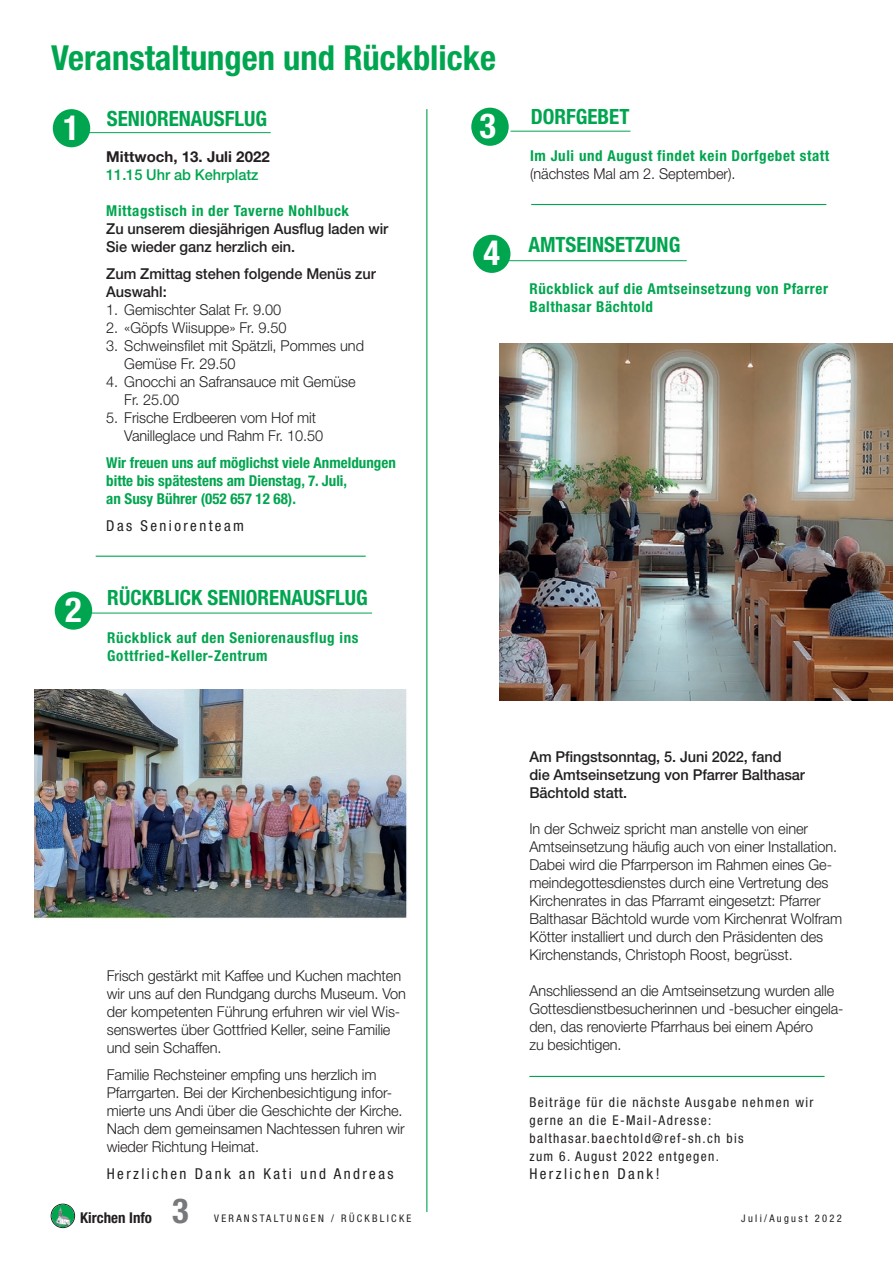
<style>
.page{position:relative;width:893px;height:1263px;background:#fff}
.page>*{position:absolute;margin:0;border:0;box-sizing:border-box;transform-origin:0 0}
.haupttitel{font:700 condensed 34.5px "Helvetica Neue LT Pro";color:#00a54f}
.haupttitel-2{font:700 condensed 34.5px "Helvetica Neue LT Pro";color:#fff}
.t1{font:700 condensed 34.5px "Helvetica Neue LT Pro";color:#76787b}
.auszeichnung1{font:700 condensed 21px "Helvetica Neue LT Pro";color:#00a54f}
.fliesstext{font:300 15px/18px "Helvetica Neue LT Pro";letter-spacing:-.005em;color:#231f20}
.auszeichnung1-2{font:700 condensed 15px/18px "Helvetica Neue LT Pro";letter-spacing:.04em;color:#00a54f}
.fliesstext-2{font:500 15px/18px "Helvetica Neue LT Pro";letter-spacing:-.005em;color:#231f20}
.fliesstext-3{font:300 15px/18px "Helvetica Neue LT Pro";letter-spacing:-.005em;color:#231f20;scale:.96 1}
.auszeichnung1-3{font:700 condensed 15px/18px "Helvetica Neue LT Pro";color:#00a54f}
.auszeichnung1-4{font:condensed 15px "Helvetica Neue LT Pro";letter-spacing:.16em;color:#231f20}
.Datum{font:700 15px "Helvetica Neue LT Pro";color:#231f20}
.Zeit{font:500 15px "Helvetica Neue LT Pro";letter-spacing:-.005em;color:#00a54f}
.t2{font:700 condensed 15px "Helvetica Neue LT Pro";color:#231f20}
.auszeichnung1-5{font:condensed 13.5px/18px "Helvetica Neue LT Pro";letter-spacing:.1em;color:#231f20}
.auszeichnung1-6{font:condensed 10.5px "Helvetica Neue LT Pro";letter-spacing:.22em;color:#231f20}
</style>
<div class="page">
<hr style="left:531px;top:204px;width:295px;height:1px;background:#00a54f">
<hr style="left:529px;top:1076px;width:296px;height:1px;background:#00a54f">
<div style="left:471px;top:108px;width:38px;height:38px;background:#00a54f;border-radius:50%"></div>
<div style="left:53px;top:109px;width:37px;height:38px;background:#00a54f;border-radius:50%"></div>
<div style="left:473px;top:235px;width:37px;height:38px;background:#00a54f;border-radius:50%"></div>
<div style="left:55px;top:591px;width:37px;height:39px;background:#00a54f;border-radius:50%"></div>
<hr style="left:96px;top:556px;width:270px;height:1px;background:#00a54f">
<img style="left:34px;top:690px;width:373px;height:229px">
<img style="left:499px;top:343px;width:394px;height:357px">
<hr style="left:426px;top:109px;width:1px;height:1103px;background:#00a54f">
<div style="left:51px;top:1204px;width:24px;height:24px;border:1px solid #231f20;border-radius:50%"></div>
<img style="left:52px;top:1205px;width:22px;height:22px">
<hr style="left:511px;top:131px;width:119px;height:1px;background:#00a54f">
<hr style="left:87px;top:132px;width:184px;height:1px;background:#00a54f">
<hr style="left:504px;top:260px;width:183px;height:1px;background:#00a54f">
<hr style="left:82px;top:613px;width:290px;height:1px;background:#00a54f">
<p class="haupttitel" style="left:51px;top:37px;width:446px">Veranstaltungen und Rückblicke</p>
<p class="auszeichnung1" style="left:107px;top:106px;width:162px">SENIORENAUSFLUG</p>
<p class="auszeichnung1" style="left:531px;top:104px;width:100px">DORFGEBET</p>
<p class="haupttitel-2" style="left:63px;top:107px;width:18px">1</p>
<p class="haupttitel-2" style="left:480px;top:105px;width:18px">3</p>
<p class="haupttitel-2" style="left:65px;top:589px;width:18px">2</p>
<p class="Datum" style="left:106px;top:147px;width:165px">Mittwoch, 13. Juli 2022</p>
<p class="Zeit" style="left:106px;top:166px;width:154px">11.15 Uhr ab Kehrplatz</p>
<p class="auszeichnung1-2" style="left:106px;top:202px;width:244px">Mittagstisch in der Taverne Nohlbuck</p>
<p class="fliesstext-2" style="left:106px;top:220px;width:284px">Zu unserem diesjährigen Ausflug laden wir<br>Sie wieder ganz herzlich ein.</p>
<p class="fliesstext-2" style="left:106px;top:265px;width:271px">Zum Zmittag stehen folgende Menüs zur<br>Auswahl:</p>
<p class="fliesstext" style="left:106px;top:300px;width:177px">1. Gemischter Salat Fr. 9.00</p>
<p class="fliesstext" style="left:106px;top:318px;width:182px">2. «Göpfs Wiisuppe» Fr. 9.50</p>
<p class="fliesstext" style="left:124px;top:336px;width:241px;text-indent:-18px">3. Schweinsfilet mit Spätzli, Pommes und<br>Gemüse Fr. 29.50</p>
<p class="fliesstext" style="left:106px;top:372px;width:251px">4. Gnocchi an Safransauce mit Gemüse</p>
<p class="fliesstext" style="left:124px;top:390px;width:56px">Fr. 25.00</p>
<p class="fliesstext" style="left:106px;top:408px;width:211px">5. Frische Erdbeeren vom Hof mit</p>
<p class="fliesstext" style="left:124px;top:426px;width:200px">Vanilleglace und Rahm Fr. 10.50</p>
<p class="auszeichnung1-3" style="left:106px;top:454px;width:291px">Wir freuen uns auf möglichst viele Anmeldungen bitte bis spätestens am Dienstag, 7. Juli,<br>an Susy Bührer (052 657 12 68).</p>
<p class="auszeichnung1-4" style="left:106px;top:517px;width:139px">Das Seniorenteam</p>
<p class="auszeichnung1" style="left:107px;top:585px;width:262px">RÜCKBLICK SENIORENAUSFLUG</p>
<p class="auszeichnung1-2" style="left:107px;top:629px;width:253px">Rückblick auf den Seniorenausflug ins</p>
<p class="auszeichnung1-2" style="left:107px;top:647px;width:162px">Gottfried-Keller-Zentrum</p>
<p class="fliesstext" style="left:107px;top:966px;width:301px">Frisch gestärkt mit Kaffee und Kuchen machten wir uns auf den Rundgang durchs Museum. Von der kompetenten Führung erfuhren wir viel Wis&shy;senswertes über Gottfried Keller, seine Familie und sein Schaffen.</p>
<p class="fliesstext" style="left:107px;top:1065px;width:299px">Familie Rechsteiner empfing uns herzlich im Pfarrgarten. Bei der Kirchenbesichtigung infor&shy;mierte uns Andi über die Geschichte der Kirche.<br>Nach dem gemeinsamen Nachtessen fuhren wir wieder Richtung Heimat.</p>
<p class="auszeichnung1-4" style="left:107px;top:1164px;width:288px">Herzlichen Dank an Kati und Andreas</p>
<p class="haupttitel-2" style="left:483px;top:232px;width:18px">4</p>
<p class="auszeichnung1-2" style="left:530px;top:146px;width:301px">Im Juli und August findet kein Dorfgebet statt</p>
<p class="fliesstext" style="left:530px;top:164px;width:207px">(nächstes Mal am 2. September).</p>
<p class="auszeichnung1" style="left:528px;top:232px;width:153px">AMTSEINSETZUNG</p>
<p class="auszeichnung1-2" style="left:529px;top:280px;width:300px">Rückblick auf die Amtseinsetzung von Pfarrer<br>Balthasar Bächtold</p>
<p class="fliesstext-2" style="left:529px;top:748px;width:254px">Am Pfingstsonntag, 5. Juni 2022, fand</p>
<p class="fliesstext-2" style="left:529px;top:766px;width:277px">die Amtseinsetzung von Pfarrer Balthasar<br>Bächtold statt.</p>
<p class="fliesstext" style="left:529px;top:820px;width:314px">In der Schweiz spricht man anstelle von einer Amtseinsetzung häufig auch von einer Installation.<br>Dabei wird die Pfarrperson im Rahmen eines Ge&shy;meindegottesdienstes durch eine Vertretung des Kirchenrates in das Pfarramt eingesetzt: Pfarrer Balthasar Bächtold wurde vom Kirchenrat Wolfram Kötter installiert und durch den Präsidenten des Kirchenstands, Christoph Roost, begrüsst.</p>
<p class="fliesstext-3" style="left:529px;top:982px;width:329px">Anschliessend an die Amtseinsetzung wurden alle<br>Gottesdienstbesucherinnen und -besucher eingela&shy;den, das renovierte Pfarrhaus bei einem Apéro</p>
<p class="fliesstext-3" style="left:529px;top:1036px;width:97px">zu besichtigen.</p>
<p class="auszeichnung1-5" style="left:529px;top:1093px;width:286px">Beiträge für die nächste Ausgabe nehmen wir gerne an die E-Mail-Adresse:</p>
<p class="auszeichnung1-5" style="left:529px;top:1129px;width:216px">balthasar.baechtold@ref-sh.ch bis</p>
<p class="auszeichnung1-5" style="left:529px;top:1147px;width:191px">zum 6. August 2022 entgegen.</p>
<p class="auszeichnung1-4" style="left:529px;top:1165px;width:132px">Herzlichen Dank!</p>
<p class="t2" style="left:80px;top:1209px;width:73px">Kirchen Info</p>
<h1 class="t1" style="left:172px;top:1190px;width:18px">3</h1>
<p class="auszeichnung1-6" style="left:214px;top:1212px;width:199px">VERANSTALTUNGEN / RÜCKBLICKE</p>
<p class="auszeichnung1-6" style="left:741px;top:1212px;width:102px">Juli/August 2022</p>
</div>
